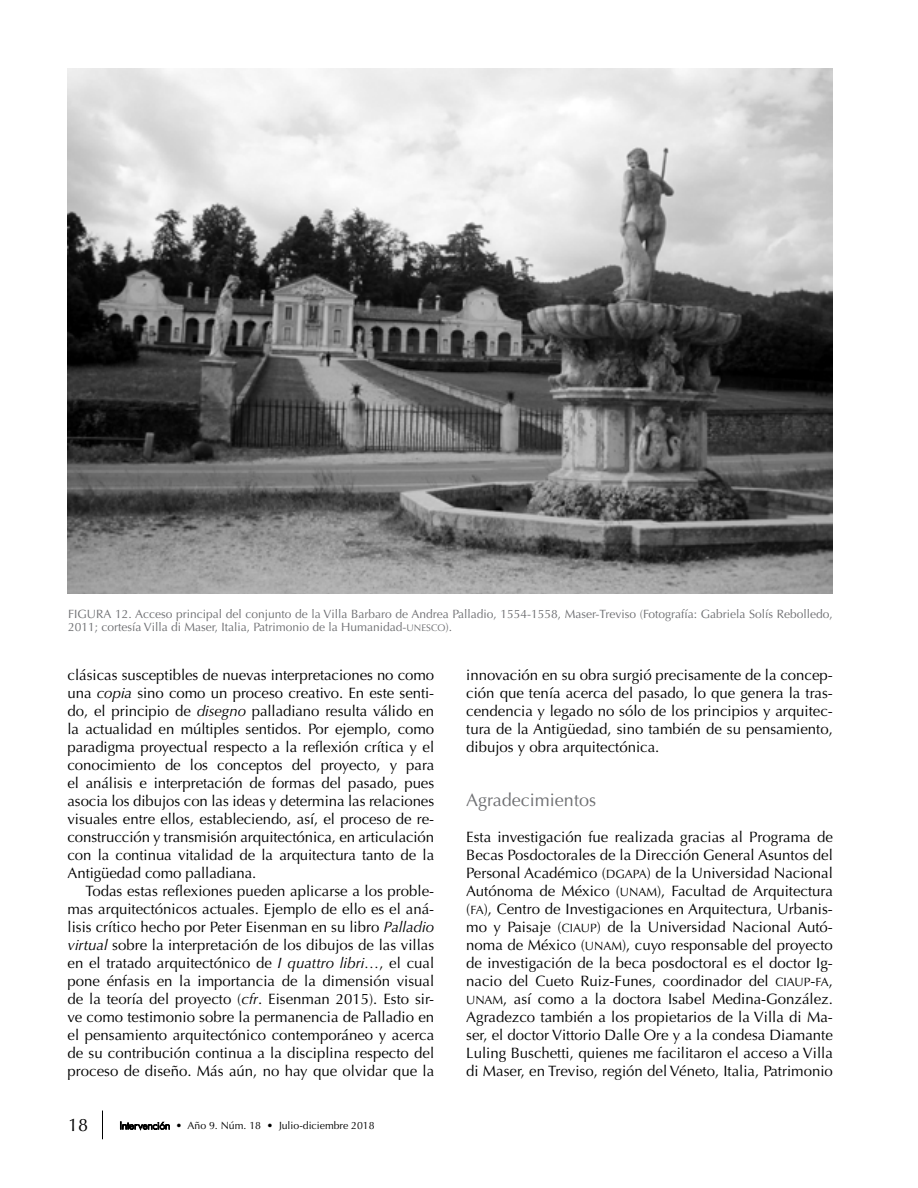
<style>
.page{position:relative;width:918px;height:1188px;background:#fff}
.page>*{position:absolute;margin:0;border:0;box-sizing:border-box;transform-origin:0 0}
.t1{font:18px "Optima LT Std";color:#6d6e71}
.t2{font:18px "Optima LT Std";color:#000}
.t3{font:15px/18px "Optima LT Std";color:#000;text-align:justify}
.t4{font:12px/13.5px "Optima LT Std";color:#6d6e71}
.t5{font:10.5px "Optima LT Std";color:#000}
.s1{font-family:"Optima LT Std SC800";font-size:9.6px}
.s2{font-style:italic}
.s3{font-family:"Futura BT";font-weight:300}
.s4{font-family:"Optima LT Std SC800";font-size:12px}
</style>
<div class="page">
<svg style="left:102px;top:1111px;width:1px;height:28px"></svg>
<svg style="left:120px;top:1122px;width:50px;height:8px"></svg>
<img style="left:68px;top:68px;width:765px;height:526px">
<p class="t4" style="left:68px;top:607px;width:766px">FIGURA 12. Acceso principal del conjunto de la Villa Barbaro de Andrea Palladio, 1554-1558, Maser-Treviso (Fotografía: Gabriela Solís Rebolledo,<br>2011; cortesía Villa di Maser, Italia, Patrimonio de la Humanidad-<span class="s1">UNESCO</span>).</p>
<p class="t3" style="left:68px;top:666px;width:368px">clásicas susceptibles de nuevas interpretaciones no como una <span class="s2">copia</span> sino como un proceso creativo. En este senti&shy;do, el principio de <span class="s2">disegno</span> palladiano resulta válido en la actualidad en múltiples sentidos. Por ejemplo, como paradigma proyectual respecto a la reflexión crítica y el conocimiento de los conceptos del proyecto, y para el análisis e interpretación de formas del pasado, pues asocia los dibujos con las ideas y determina las relaciones visuales entre ellos, estableciendo, así, el proceso de re&shy;construcción y transmisión arquitectónica, en articulación con la continua vitalidad de la arquitectura tanto de la Antigüedad como palladiana.</p>
<p class="t3" style="left:68px;top:882px;width:368px;text-indent:18px">Todas estas reflexiones pueden aplicarse a los proble&shy;mas arquitectónicos actuales. Ejemplo de ello es el aná&shy;lisis crítico hecho por Peter Eisenman en su libro <span class="s2">Palladio virtual</span> sobre la interpretación de los dibujos de las villas en el tratado arquitectónico de <span class="s2">I quattro libri…</span>, el cual pone énfasis en la importancia de la dimensión visual de la teoría del proyecto (<span class="s2">cfr</span>. Eisenman 2015). Esto sir&shy;ve como testimonio sobre la permanencia de Palladio en el pensamiento arquitectónico contemporáneo y acerca de su contribución continua a la disciplina respecto del proceso de diseño. Más aún, no hay que olvidar que la</p>
<p class="t2" style="left:68px;top:1114px;width:22px">18</p>
<p class="t5" style="left:120px;top:1120px;width:257px"><span class="s3">Intervención</span> • Año 9. Núm. 18 • Julio-diciembre 2018</p>
<p class="t3" style="left:466px;top:666px;width:368px">innovación en su obra surgió precisamente de la concep&shy;ción que tenía acerca del pasado, lo que genera la tras&shy;cendencia y legado no sólo de los principios y arquitec&shy;tura de la Antigüedad, sino también de su pensamiento, dibujos y obra arquitectónica.</p>
<p class="t1" style="left:466px;top:789px;width:131px">Agradecimientos</p>
<p class="t3" style="left:466px;top:828px;width:368px">Esta investigación fue realizada gracias al Programa de Becas Posdoctorales de la Dirección General Asuntos del Personal Académico (<span class="s4">DGAPA</span>) de la Universidad Nacional Autónoma de México (<span class="s4">UNAM</span>), Facultad de Arquitectura (<span class="s4">FA</span>), Centro de Investigaciones en Arquitectura, Urbanis&shy;mo y Paisaje (<span class="s4">CIAUP</span>) de la Universidad Nacional Autó&shy;noma de México (<span class="s4">UNAM</span>), cuyo responsable del proyecto de investigación de la beca posdoctoral es el doctor Ig&shy;nacio del Cueto Ruiz-Funes, coordinador del <span class="s4">CIAUP</span>-<span class="s4">FA</span>, <span class="s4">UNAM</span>, así como a la doctora Isabel Medina-González.<br>Agradezco también a los propietarios de la Villa di Ma&shy;ser, el doctor Vittorio Dalle Ore y a la condesa Diamante Luling Buschetti, quienes me facilitaron el acceso a Villa di Maser, en Treviso, región del Véneto, Italia, Patrimonio</p>
</div>
